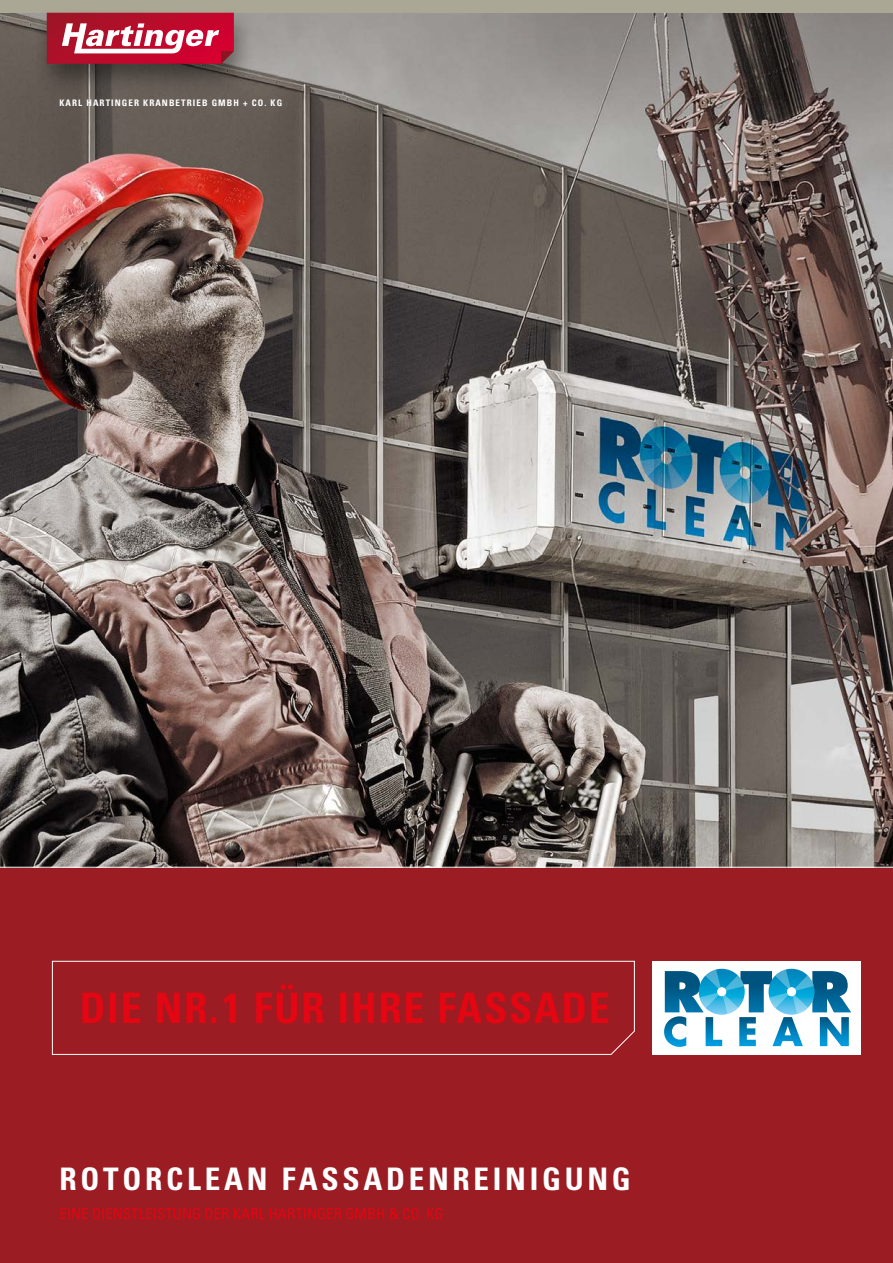
<style>
.page{position:relative;width:893px;height:1263px;background:#9b1c22}
.page>*{position:absolute;margin:0;border:0;box-sizing:border-box;transform-origin:0 0}
.t1{font:700 condensed 42px "Univers LT Std";letter-spacing:.04em;color:#e30613}
.t2{font:700 condensed 31.05px "Univers LT Std";letter-spacing:.12em;color:#fff}
.t3{font:condensed 15px "Univers LT Std";color:#e30613}
.t4{font:700 condensed 9px "Univers LT Std";letter-spacing:.12em;color:#fff}
</style>
<div class="page">
<img style="left:0;top:13px;width:893px;height:854px">
<div style="left:652px;top:961px;width:209px;height:94px;background:#fff"></div>
<svg style="left:664px;top:969px;width:187px;height:78px"></svg>
<div style="left:0;top:0;width:893px;height:13px;background:#aaa794"></div>
<div style="left:32px;top:7px;width:225px;height:88px;background:#000;opacity:.4"></div>
<svg style="left:47px;top:13px;width:187px;height:51px"></svg>
<svg style="left:52px;top:961px;width:583px;height:94px"></svg>
<hr style="left:0;top:867px;width:893px;height:1px;background:#fff">
<p class="t4" style="left:60px;top:98px;width:223px">KARL HARTINGER KRANBETRIEB GMBH + CO. KG</p>
<h1 class="t1" style="left:80px;top:982px;width:531px">DIE NR.1 FÜR IHRE FASSADE</h1>
<h2 class="t2" style="left:60px;top:1160px;width:370px">ROTORCLEAN FASSADENRE</h2>
<h2 class="t2" style="left:493px;top:1160px;width:140px">INIGUNG</h2>
<p class="t3" style="left:60px;top:1204px;width:51px">EINE DIENSTLEISTUNG</p>
<p class="t3" style="left:205px;top:1204px;width:9px">DER</p>
<p class="t3" style="left:233px;top:1204px;width:18px">KARL</p>
<p class="t3" style="left:269px;top:1204px;width:19px">HARTINGER</p>
<p class="t3" style="left:345px;top:1204px;width:20px">GMBH</p>
<p class="t3" style="left:389px;top:1204px;width:56px">&amp; CO . KG</p>
</div>
